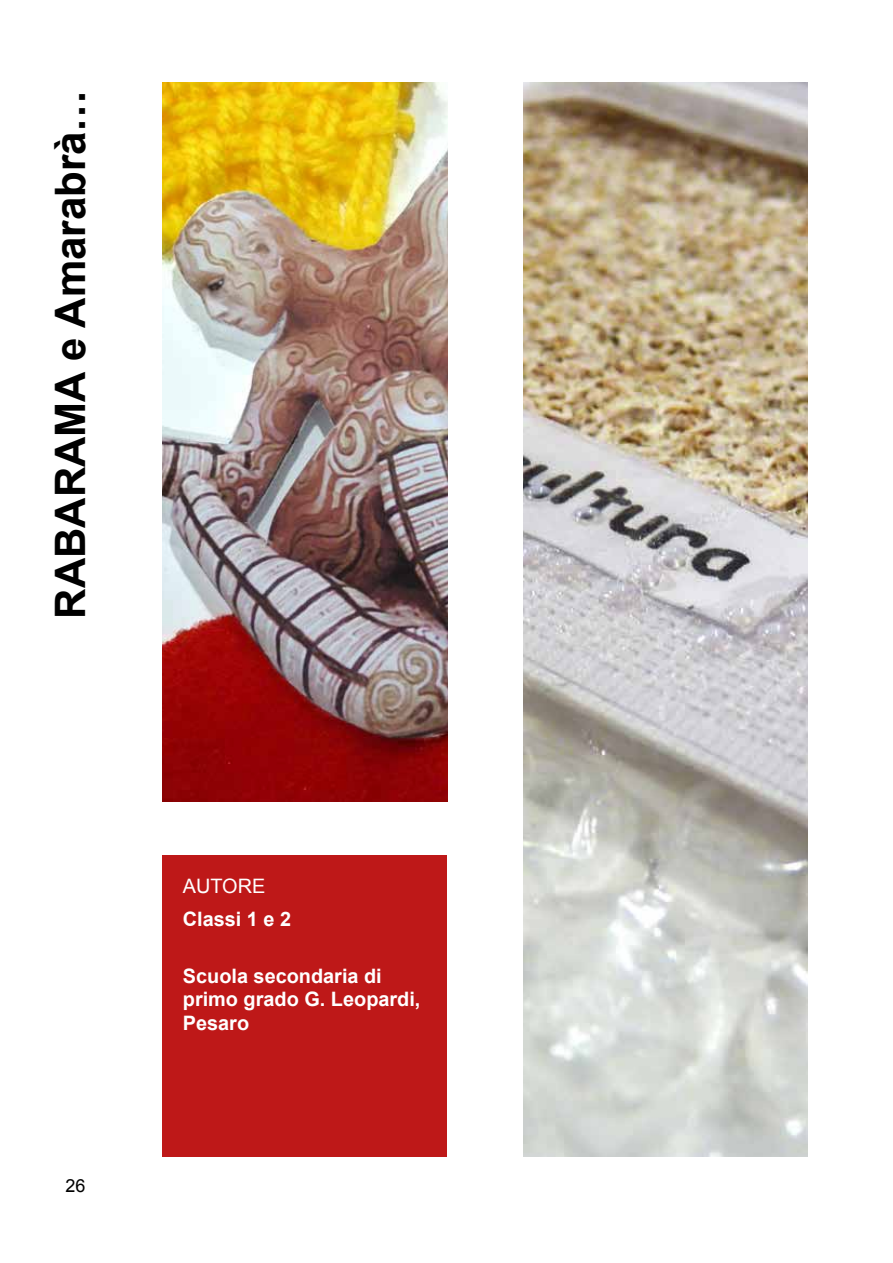
<style>
.page{position:relative;width:893px;height:1263px;background:#fff}
.page>*{position:absolute;margin:0;border:0;box-sizing:border-box;transform-origin:0 0}
.t1{font:700 42px "Arial";color:#000}
.t2{font:700 19.95px/23.4px "Arial";color:#fff}
.t3{font:19.95px "Arial";color:#fff}
.t4{font:18px "Arial";color:#000}
</style>
<div class="page">
<div style="left:162px;top:855px;width:284px;height:302px;background:#be1818"></div>
<img style="left:523px;top:83px;width:285px;height:1074px">
<img style="left:163px;top:83px;width:285px;height:718px">
<h1 class="t1" style="left:43px;top:619px;width:530px;rotate:-90deg">RABARAMA e Amarabrà…</h1>
<p class="t4" style="left:65px;top:1174px;width:22px">26</p>
<p class="t3" style="left:183px;top:873px;width:84px">AUTORE</p>
<p class="t2" style="left:183px;top:908px;width:110px">Classi 1 e 2</p>
<p class="t2" style="left:183px;top:965px;width:239px">Scuola secondaria di primo grado G. Leopardi,<br>Pesaro</p>
</div>
